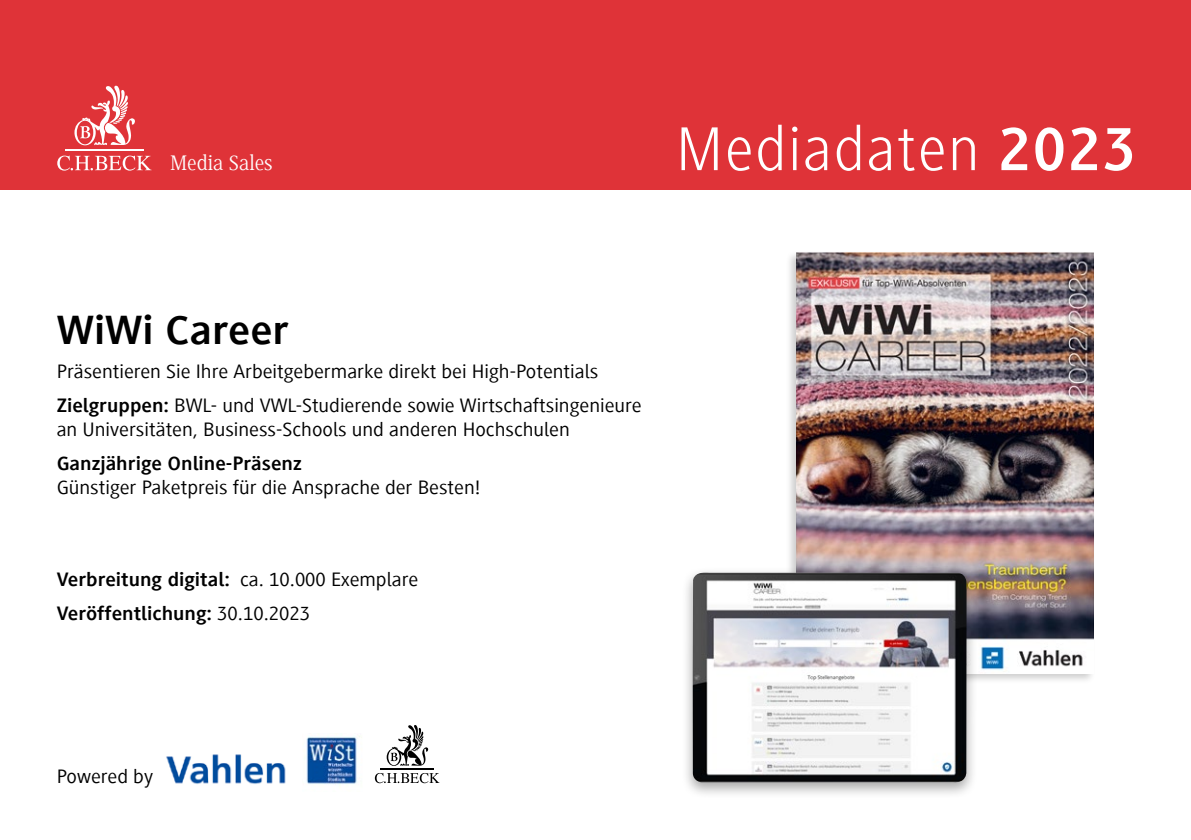
<style>
.page{position:relative;width:1191px;height:840px;background:#fff}
.page>*{position:absolute;margin:0;border:0;box-sizing:border-box;transform-origin:0 0}
.t1{font:300 64px "Generis Sans Com";letter-spacing:.03em;color:#fff}
.t2{font:700 42px "Generis Sans Com";color:#000;scale:1.08 1}
.t3{font:21.6px "Generis Serif Com";color:#fff}
.t4{font:20px/34px "Generis Sans Com";color:#000;scale:1.08 1}
.t5{font:700 20px/34px "Generis Sans Com";color:#000;scale:1.08 1}
.s1{font-weight:700}
.s2{font-weight:400}
</style>
<div class="page">
<div style="left:0;top:0;width:1191px;height:189px;background:#df3338"></div>
<svg style="left:74px;top:86px;width:61px;height:59px"></svg>
<hr style="left:66px;top:149px;width:78px;height:2px;background:#fff">
<svg style="left:57px;top:155px;width:95px;height:15px"></svg>
<img style="left:306px;top:736px;width:54px;height:48px">
<img style="left:166px;top:754px;width:120px;height:30px">
<svg style="left:387px;top:725px;width:41px;height:40px"></svg>
<hr style="left:380px;top:768px;width:54px;height:1px;background:#000">
<svg style="left:375px;top:773px;width:64px;height:9px"></svg>
<div style="left:785px;top:250px;width:311px;height:434px;background:#000;opacity:.2"></div>
<img style="left:796px;top:252px;width:297px;height:421px">
<div style="left:681px;top:566px;width:297px;height:232px;background:#000;opacity:.35"></div>
<img style="left:692px;top:571px;width:275px;height:212px">
<p class="t3" style="left:170px;top:151px;width:104px">Media Sales</p>
<h1 class="t1" style="left:676px;top:114px;width:461px">Mediadaten <span class="s1">2023</span></h1>
<h2 class="t2" style="left:57px;top:307px;width:217px">WiWi Career</h2>
<p class="t4" style="left:57px;top:354px;width:543px">Präsentieren Sie Ihre Arbeitgebermarke direkt bei High-Potentials<br><span class="s1">Zielgruppen:</span> BWL- und VWL-Studierende sowie Wirtschaftsingenieure</p>
<p class="t4" style="left:57px;top:412px;width:476px">an Universitäten, Business-Schools und anderen Hochschulen</p>
<p class="t5" style="left:57px;top:446px;width:228px">Ganzjährige Online-Präsenz</p>
<p class="t4" style="left:57px;top:470px;width:394px">Günstiger Paketpreis für die Ansprache der Besten!</p>
<p class="t5" style="left:57px;top:561px;width:336px">Verbreitung digital: <span class="s2">ca. 10.000 Exemplare<br></span>Veröffentlichung: <span class="s2">30.10.2023</span></p>
<p class="t4" style="left:57px;top:759px;width:91px">Powered by</p>
</div>
